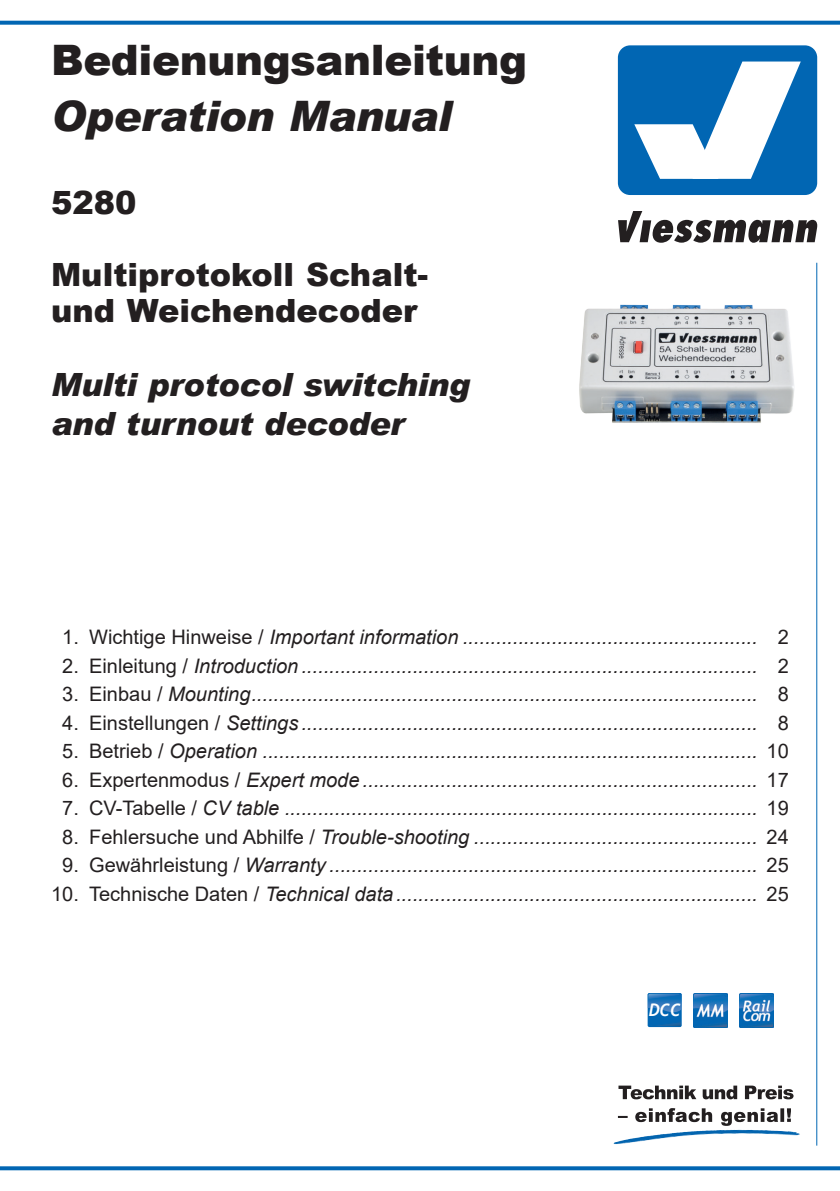
<style>
.page{position:relative;width:840px;height:1191px;background:#fff}
.page>*{position:absolute;margin:0;border:0;box-sizing:border-box;transform-origin:0 0}
.t1{font:900 42px "Arial";letter-spacing:-.01em;color:#231f20}
.t2{font:italic 900 42px "Arial";letter-spacing:-.01em;color:#231f20}
.t3{font:900 32px/36px "Arial";color:#231f20}
.t4{font:italic 900 32px/38.6px "Arial";letter-spacing:-.01em;color:#231f20}
.t5{font:italic 20px "Arial";color:#231f20}
.t6{font:italic 700 17px "Trebuchet";color:#fff}
.s1{font-style:normal}
</style>
<div class="page">
<svg style="left:618px;top:1085px;width:175px;height:14px"></svg>
<svg style="left:617px;top:1108px;width:173px;height:17px"></svg>
<svg style="left:0;top:1166px;width:839px;height:4px;background:#1471b8"></svg>
<hr style="left:0;top:21px;width:839px;height:3px;background:#0166b3">
<hr style="left:815px;top:263px;width:1px;height:882px;background:#0166b3">
<img style="left:613px;top:1129px;width:186px;height:15px">
<div style="left:617px;top:45px;width:199px;height:150px;background:#0166b3;border-radius:12px"></div>
<svg style="left:634px;top:62px;width:166px;height:117px"></svg>
<svg style="left:618px;top:211px;width:198px;height:32px"></svg>
<img style="left:579px;top:279px;width:239px;height:161px">
<div style="left:647px;top:993px;width:34px;height:34px;background:#0166b3;border-radius:2px"></div>
<svg style="left:656px;top:1022px;width:24px;height:4px"></svg>
<svg style="left:647px;top:993px;width:34px;height:19px"></svg>
<img style="left:693px;top:993px;width:33px;height:34px">
<img style="left:739px;top:993px;width:34px;height:34px">
<h1 class="t1" style="left:51px;top:30px;width:477px">Bedienungsanleitung</h1>
<h1 class="t2" style="left:51px;top:90px;width:402px">Operation Manual</h1>
<h2 class="t3" style="left:51px;top:183px;width:87px">5280</h2>
<h2 class="t3" style="left:51px;top:255px;width:378px">Multiprotokoll Schalt&shy;und Weichendecoder</h2>
<h2 class="t4" style="left:51px;top:365px;width:420px">Multi protocol switching and turnout decoder</h2>
<p class="t5" style="left:62px;top:624px;width:727px"><span class="s1">1. Wichtige Hinweise /</span> Important information ..................................................... <span class="s1">2</span></p>
<p class="t5" style="left:62px;top:652px;width:727px"><span class="s1">2. Einleitung /</span> Introduction .................................................................................. <span class="s1">2</span></p>
<p class="t5" style="left:62px;top:681px;width:727px"><span class="s1">3. Einbau /</span> Mounting........................................................................................... <span class="s1">8</span></p>
<p class="t5" style="left:62px;top:709px;width:727px"><span class="s1">4. Einstellungen /</span> Settings .................................................................................. <span class="s1">8</span></p>
<p class="t5" style="left:62px;top:738px;width:727px"><span class="s1">5. Betrieb /</span> Operation ......................................................................................... <span class="s1">10</span></p>
<p class="t5" style="left:62px;top:766px;width:727px"><span class="s1">6. Expertenmodus /</span> Expert mode ....................................................................... <span class="s1">17</span></p>
<p class="t5" style="left:62px;top:795px;width:727px"><span class="s1">7. CV-Tabelle /</span> CV table ..................................................................................... <span class="s1">19</span></p>
<p class="t5" style="left:62px;top:823px;width:727px"><span class="s1">8. Fehlersuche und Abhilfe /</span> Trouble-shooting ................................................... <span class="s1">24</span></p>
<p class="t5" style="left:62px;top:852px;width:727px"><span class="s1">9. Gewährleistung /</span> Warranty ............................................................................. <span class="s1">25</span></p>
<p class="t5" style="left:51px;top:880px;width:738px"><span class="s1">10. Technische Daten /</span> Technical data................................................................. <span class="s1">25</span></p>
<p class="t6" style="left:648px;top:999px;width:33px">DCC</p>
</div>
